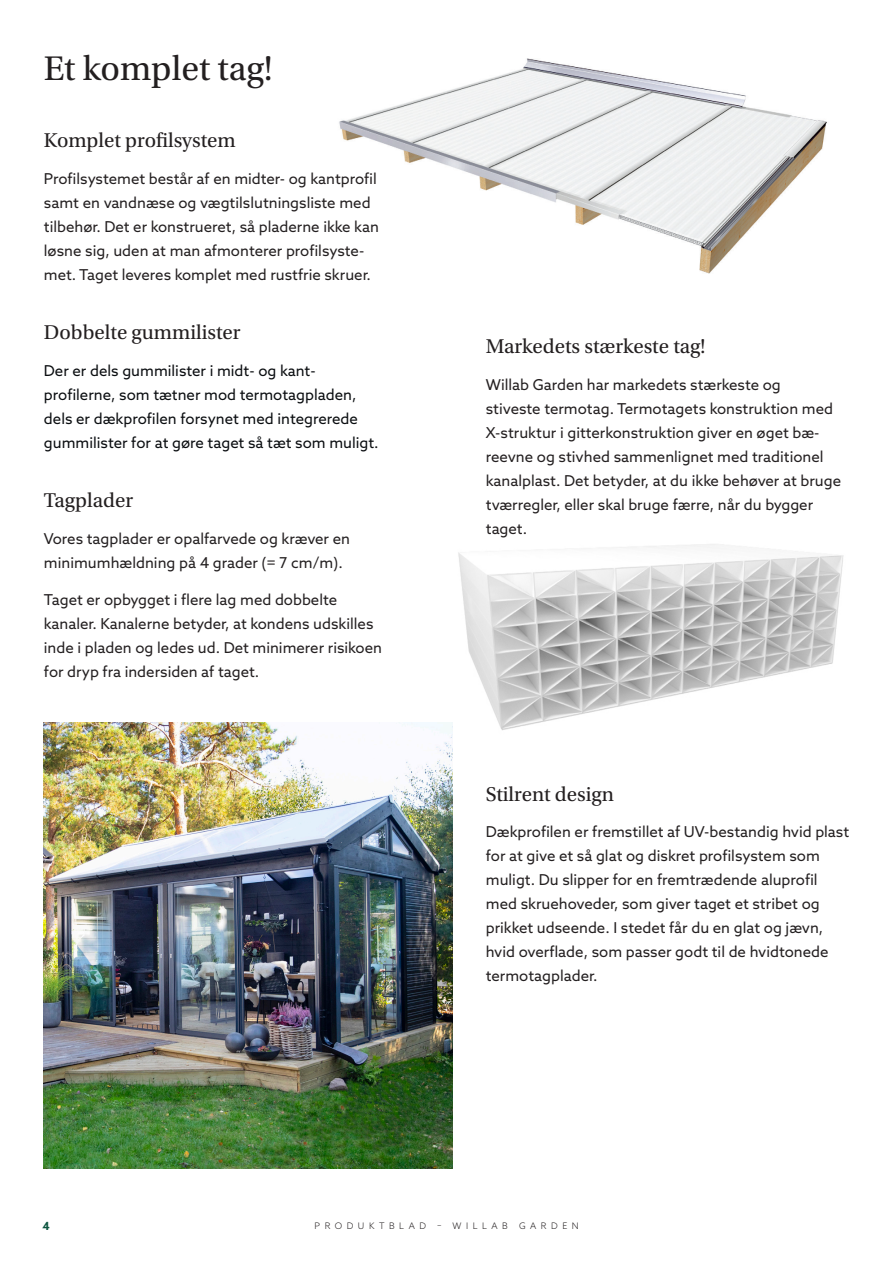
<style>
.page{position:relative;width:893px;height:1263px;background:#fff}
.page>*{position:absolute;margin:0;border:0;box-sizing:border-box;transform-origin:0 0}
.t1{font:36px "Utopia Std";color:#231f20}
.t2{font:21px "Utopia Std";color:#231f20}
.t3{font:15px/24px "Azo Sans";color:#231f20}
.t4{font:15px/24px "Azo Sans";color:#0a0d10}
.t5{font:700 11.25px "Azo Sans";color:#0d5540}
.Produktblad_mitten{font:300 9px "Azo Sans";letter-spacing:.5em;color:#231f20}
</style>
<div class="page">
<img style="left:339px;top:58px;width:488px;height:216px">
<img style="left:441px;top:544px;width:403px;height:186px">
<img style="left:44px;top:723px;width:409px;height:445px">
<p class="t1" style="left:44px;top:49px;width:230px">Et komplet tag!</p>
<p class="t2" style="left:44px;top:129px;width:193px">Komplet profilsystem</p>
<p class="t3" style="left:44px;top:166px;width:336px">Profilsystemet består af en midter- og kantprofil samt en vandnæse og vægtilslutningsliste med tilbehør. Det er konstrueret, så pladerne ikke kan løsne sig, uden at man afmonterer profilsyste&shy;met. Taget leveres komplet med rustfrie skruer.</p>
<p class="t2" style="left:44px;top:321px;width:198px">Dobbelte gummilister</p>
<p class="t4" style="left:44px;top:358px;width:336px">Der er dels gummilister i midt- og kant&shy;profilerne, som tætner mod termotagpladen, dels er dækprofilen forsynet med integrerede gummilister for at gøre taget så tæt som muligt.</p>
<p class="t2" style="left:44px;top:489px;width:91px">Tagplader</p>
<p class="t3" style="left:44px;top:526px;width:308px">Vores tagplader er opalfarvede og kræver en minimumhældning på 4 grader (= 7 cm/m).</p>
<p class="t3" style="left:44px;top:587px;width:340px">Taget er opbygget i flere lag med dobbelte kanaler. Kanalerne betyder, at kondens udskilles inde i pladen og ledes ud. Det minimerer risikoen for dryp fra indersiden af taget.</p>
<p class="t2" style="left:486px;top:335px;width:221px">Markedets stærkeste tag!</p>
<p class="t3" style="left:486px;top:372px;width:357px">Willab Garden har markedets stærkeste og<br>stiveste termotag. Termotagets konstruktion med X-struktur i gitterkonstruktion giver en øget bæ&shy;reevne og stivhed sammenlignet med traditionel kanalplast. Det betyder, at du ikke behøver at bruge tværregler, eller skal bruge færre, når du bygger taget.</p>
<p class="t2" style="left:486px;top:782px;width:130px">Stilrent design</p>
<p class="t3" style="left:486px;top:820px;width:365px">Dækprofilen er fremstillet af UV-bestandig hvid plast for at give et så glat og diskret profilsystem som muligt. Du slipper for en fremtrædende aluprofil med skruehoveder, som giver taget et stribet og prikket udseende. I stedet får du en glat og jævn, hvid overflade, som passer godt til de hvidtonede termotagplader.</p>
<p class="t5" style="left:43px;top:1219px;width:9px">4</p>
<p class="Produktblad_mitten" style="left:315px;top:1219px;width:266px">PRODUKTBLAD – WILLAB GARDEN</p>
</div>
